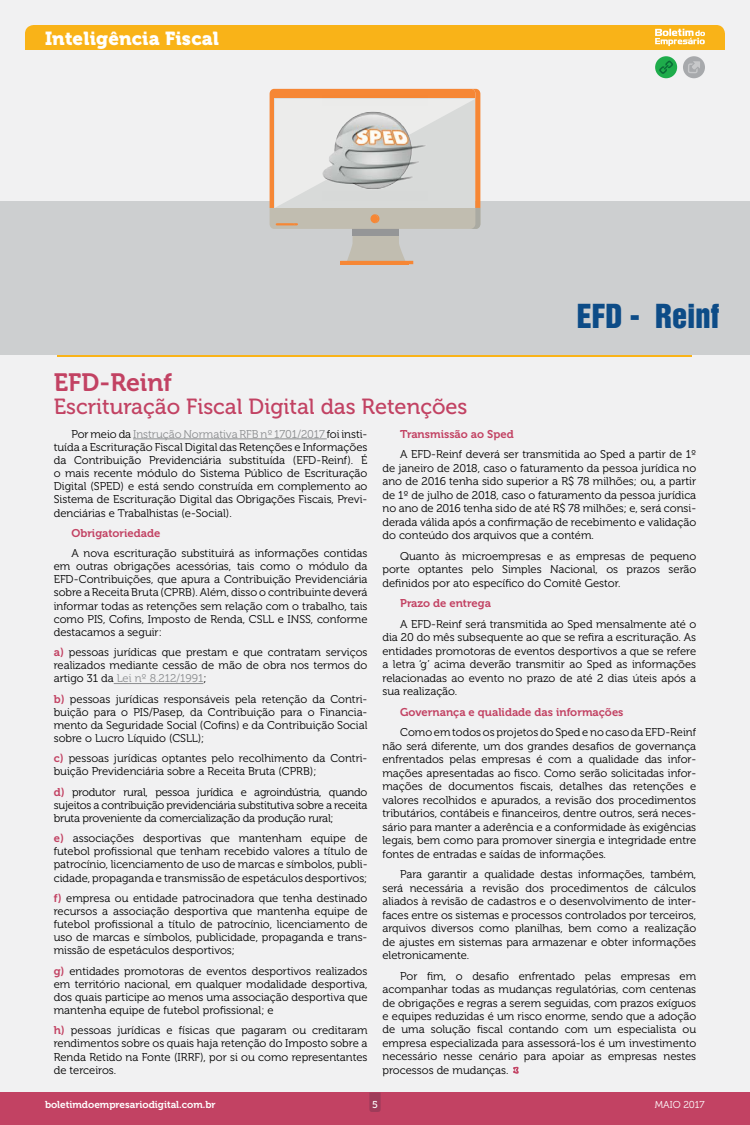
<style>
.page{position:relative;width:750px;height:1125px;background:#f1f1f2}
.page>*{position:absolute;margin:0;border:0;box-sizing:border-box;transform-origin:0 0}
.t1{font:30.38px "Switzerland Inserat Plain";color:#0d4c87}
.t2{font:25px "Museo 700";color:#c24263}
.t3{font:21.88px "Museo 500";color:#c24263}
.t4{font:18.75px "Museo 900";letter-spacing:.01em;color:#fff}
.t5{font:11.25px/13.5px "Museo 300";color:#000;text-align:justify}
.t6{font:11.25px "Museo 700";color:#c24263}
.t7{font:10px "Museo 700";color:#fff}
.t8{font:10px "Museo 300";letter-spacing:-.005em;color:#fff}
.t9{font:10px "Museo 500";color:#fff}
.s1{color:#8a8c8e}
.s2{font-family:"Museo 700";color:#c24263}
</style>
<div class="page">
<div style="left:0;top:1092px;width:750px;height:33px;background:#c24263"></div>
<svg style="left:369px;top:1092px;width:12px;height:20px"></svg>
<hr style="left:133px;top:439px;width:194px;height:1px;background:#8a8c8e">
<hr style="left:114px;top:683px;width:89px;height:1px;background:#8a8c8e">
<svg style="left:513px;top:1067px;width:6px;height:7px"></svg>
<div style="left:0;top:202px;width:750px;height:153px;background:#cdcfd0"></div>
<svg style="left:270px;top:89px;width:210px;height:175px"></svg>
<hr style="left:340px;top:261px;width:69px;height:3px;background:#f68735">
<img style="left:322px;top:96px;width:106px;height:105px">
<hr style="left:58px;top:355px;width:634px;height:1px;background:#f9b318">
<div style="left:683px;top:56px;width:22px;height:22px;background:#a7a9ac;border-radius:50%"></div>
<svg style="left:688px;top:61px;width:12px;height:12px"></svg>
<div style="left:655px;top:56px;width:22px;height:22px;background:#1eac4b;border-radius:50%"></div>
<svg style="left:659px;top:61px;width:14px;height:13px"></svg>
<div style="left:25px;top:25px;width:700px;height:25px;background:#f9b318"></div>
<h3 class="t4" style="left:45px;top:27px;width:176px">Inteligência Fiscal</h3>
<h2 class="t2" style="left:54px;top:368px;width:120px">EFD-Reinf</h2>
<h3 class="t3" style="left:54px;top:394px;width:415px">Escrituração Fiscal Digital das Retenções</h3>
<h1 class="t1" style="left:577px;top:298px;width:144px">EFD - Reinf</h1>
<p class="t5" style="left:54px;top:428px;width:315px;line-height:13.1px;text-indent:18px">Por meio da <span class="s1">Instrução Normativa RFB nº 1701/2017</span> foi insti&shy;tuída a Escrituração Fiscal Digital das Retenções e Informações da Contribuição Previdenciária substituída (EFD-Reinf). É o mais recente módulo do Sistema Público de Escrituração Digital (SPED) e está sendo construída em complemento ao Sistema de Escrituração Digital das Obrigações Fiscais, Previ&shy;denciárias e Trabalhistas (e-Social).</p>
<p class="t6" style="left:71px;top:527px;width:90px">Obrigatoriedade</p>
<p class="t5" style="left:54px;top:547px;width:315px;line-height:13.1px;text-indent:18px">A nova escrituração substituirá as informações contidas em outras obrigações acessórias, tais como o módulo da EFD-Contribuições, que apura a Contribuição Previdenciária sobre a Receita Bruta (CPRB). Além, disso o contribuinte deverá informar todas as retenções sem relação com o trabalho, tais como PIS, Cofins, Imposto de Renda, CSLL e INSS, conforme destacamos a seguir:</p>
<p class="t5" style="left:54px;top:646px;width:315px;line-height:13.1px"><span class="s2">a)</span> pessoas jurídicas que prestam e que contratam serviços realizados mediante cessão de mão de obra nos termos do artigo 31 da <span class="s1">Lei nº 8.212/1991</span>;</p>
<p class="t5" style="left:54px;top:692px;width:315px;line-height:13.1px"><span class="s2">b)</span> pessoas jurídicas responsáveis pela retenção da Contri&shy;buição para o PIS/Pasep, da Contribuição para o Financia&shy;mento da Seguridade Social (Cofins) e da Contribuição Social sobre o Lucro Líquido (CSLL);</p>
<p class="t5" style="left:54px;top:752px;width:315px;line-height:13.1px"><span class="s2">c)</span> pessoas jurídicas optantes pelo recolhimento da Contri&shy;buição Previdenciária sobre a Receita Bruta (CPRB);</p>
<p class="t5" style="left:54px;top:785px;width:315px;line-height:13.1px"><span class="s2">d)</span> produtor rural, pessoa jurídica e agroindústria, quando sujeitos a contribuição previdenciária substitutiva sobre a receita bruta proveniente da comercialização da produção rural;</p>
<p class="t5" style="left:54px;top:832px;width:315px;line-height:13.1px"><span class="s2">e)</span> associações desportivas que mantenham equipe de futebol profissional que tenham recebido valores a título de patrocínio, licenciamento de uso de marcas e símbolos, publi&shy;cidade, propaganda e transmissão de espetáculos desportivos;</p>
<p class="t5" style="left:54px;top:892px;width:315px;line-height:13.1px"><span class="s2">f)</span> empresa ou entidade patrocinadora que tenha destinado recursos a associação desportiva que mantenha equipe de futebol profissional a título de patrocínio, licenciamento de uso de marcas e símbolos, publicidade, propaganda e trans&shy;missão de espetáculos desportivos;</p>
<p class="t5" style="left:54px;top:964px;width:315px;line-height:13.1px"><span class="s2">g)</span> entidades promotoras de eventos desportivos realizados em território nacional, em qualquer modalidade desportiva, dos quais participe ao menos uma associação desportiva que mantenha equipe de futebol profissional; e</p>
<p class="t5" style="left:54px;top:1024px;width:315px;line-height:13.1px"><span class="s2">h)</span> pessoas jurídicas e físicas que pagaram ou creditaram rendimentos sobre os quais haja retenção do Imposto sobre a Renda Retido na Fonte (IRRF), por si ou como representantes de terceiros.</p>
<p class="t6" style="left:400px;top:428px;width:115px">Transmissão ao Sped</p>
<p class="t5" style="left:382px;top:448px;width:315px;text-indent:18px">A EFD-Reinf deverá ser transmitida ao Sped a partir de 1º de janeiro de 2018, caso o faturamento da pessoa jurídica no ano de 2016 tenha sido superior a R$ 78 milhões; ou, a partir de 1º de julho de 2018, caso o faturamento da pessoa jurídica no ano de 2016 tenha sido de até R$ 78 milhões; e, será consi&shy;derada válida após a confirmação de recebimento e validação do conteúdo dos arquivos que a contém.</p>
<p class="t5" style="left:382px;top:549px;width:315px;text-indent:18px">Quanto às microempresas e as empresas de pequeno porte optantes pelo Simples Nacional, os prazos serão definidos por ato específico do Comitê Gestor.</p>
<p class="t6" style="left:400px;top:597px;width:92px">Prazo de entrega</p>
<p class="t5" style="left:382px;top:617px;width:315px;text-indent:18px">A EFD-Reinf será transmitida ao Sped mensalmente até o dia 20 do mês subsequente ao que se refira a escrituração. As entidades promotoras de eventos desportivos a que se refere a letra ‘g’ acima deverão transmitir ao Sped as informações relacionadas ao evento no prazo de até 2 dias úteis após a sua realização.</p>
<p class="t6" style="left:400px;top:706px;width:225px">Governança e qualidade das informações</p>
<p class="t5" style="left:382px;top:726px;width:315px;text-indent:18px">Como em todos os projetos do Sped e no caso da EFD-Reinf não será diferente, um dos grandes desafios de governança enfrentados pelas empresas é com a qualidade das infor&shy;mações apresentadas ao fisco. Como serão solicitadas infor&shy;mações de documentos fiscais, detalhes das retenções e valores recolhidos e apurados, a revisão dos procedimentos tributários, contábeis e financeiros, dentre outros, será neces&shy;sário para manter a aderência e a conformidade às exigências legais, bem como para promover sinergia e integridade entre fontes de entradas e saídas de informações.</p>
<p class="t5" style="left:382px;top:868px;width:315px;text-indent:18px">Para garantir a qualidade destas informações, também, será necessária a revisão dos procedimentos de cálculos aliados à revisão de cadastros e o desenvolvimento de inter&shy;faces entre os sistemas e processos controlados por terceiros, arquivos diversos como planilhas, bem como a realização de ajustes em sistemas para armazenar e obter informações eletronicamente.</p>
<p class="t5" style="left:382px;top:969px;width:315px;text-indent:18px">Por fim, o desafio enfrentado pelas empresas em acompanhar todas as mudanças regulatórias, com centenas de obrigações e regras a serem seguidas, com prazos exíguos e equipes reduzidas é um risco enorme, sendo que a adoção de uma solução fiscal contando com um especialista ou empresa especializada para assessorá-los é um investimento necessário nesse cenário para apoiar as empresas nestes processos de mudanças.</p>
<p class="t7" style="left:45px;top:1099px;width:172px">boletimdoempresariodigital.com.br</p>
<p class="t9" style="left:372px;top:1100px;width:7px">5</p>
<p class="t8" style="left:655px;top:1100px;width:51px">MAIO 2017</p>
</div>
